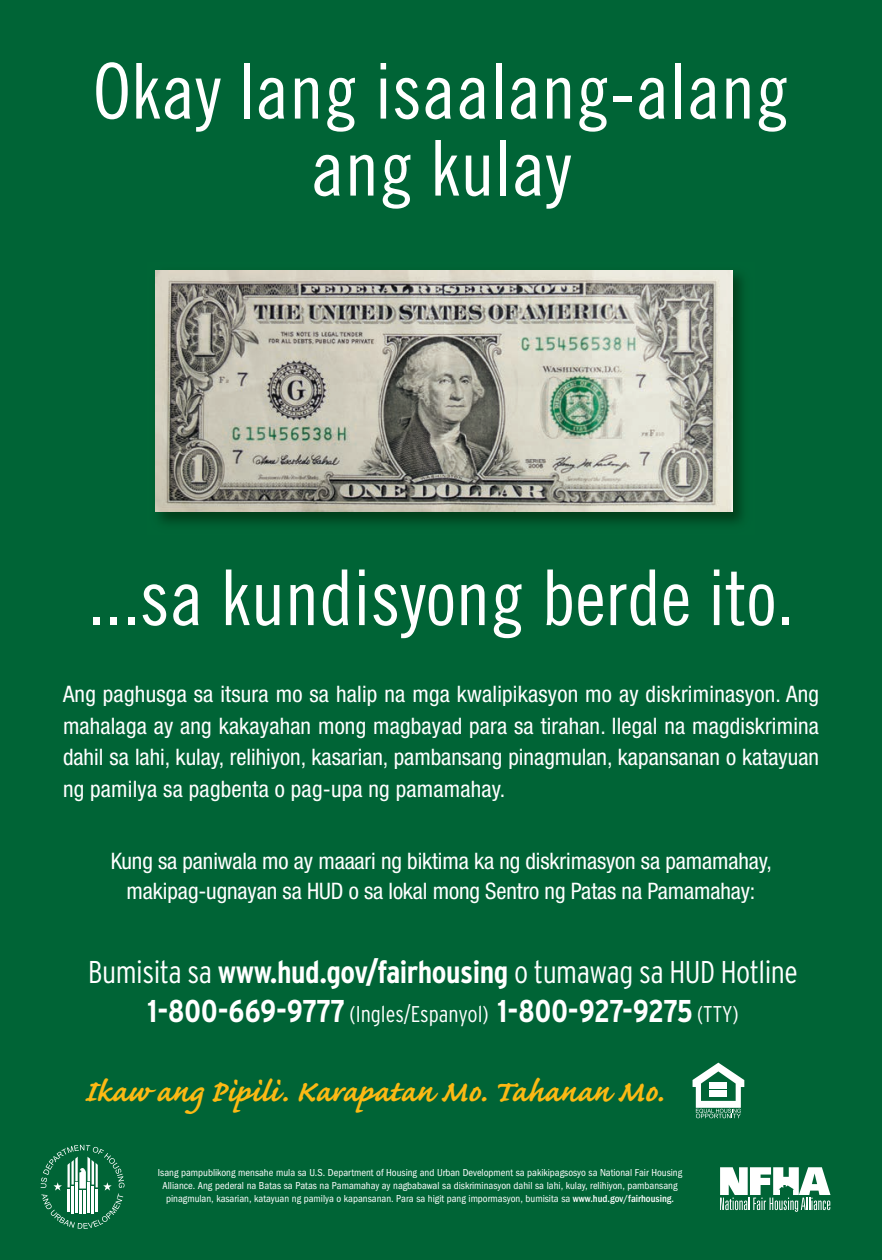
<style>
.page{position:relative;width:882px;height:1260px;background:#006436}
.page>*{position:absolute;margin:0;border:0;box-sizing:border-box;transform-origin:0 0}
.t1{font:77px/77px "Trade Gothic Cond Eighteen";color:#fff;text-align:center}
.t2{font:700 38.5px "Caflisch Script";color:#fcb914}
.t3{font:700 condensed 31.5px/38.5px "Interstate";letter-spacing:-.015em;color:#fff;text-align:center}
.t4{font:condensed 22.75px/31.5px "Helvetica Neue";letter-spacing:-.005em;color:#fff;text-align:justify}
.t5{font:condensed 10.5px/13.1px "Franklin Gothic";color:#fff;text-align:center}
.s1{font-weight:300}
.s2{font-weight:300;font-size:22.75px}
.s3{font-weight:500}
</style>
<div class="page">
<img style="left:159px;top:270px;width:584px;height:254px">
<img style="left:155px;top:270px;width:577px;height:242px">
<svg style="left:693px;top:1063px;width:51px;height:55px"></svg>
<svg style="left:41px;top:1145px;width:84px;height:84px"></svg>
<hr style="left:67px;top:1189px;width:3px;height:23px;background:#fff">
<hr style="left:71px;top:1186px;width:3px;height:27px;background:#fff">
<hr style="left:75px;top:1183px;width:3px;height:30px;background:#fff">
<hr style="left:92px;top:1186px;width:2px;height:27px;background:#fff">
<hr style="left:96px;top:1189px;width:2px;height:23px;background:#fff">
<hr style="left:87px;top:1182px;width:3px;height:31px;background:#fff">
<hr style="left:79px;top:1190px;width:3px;height:23px;background:#fff">
<hr style="left:83px;top:1190px;width:3px;height:23px;background:#fff">
<svg style="left:720px;top:1167px;width:111px;height:45px"></svg>
<h1 class="t1" style="left:93px;top:59px;width:698px">Okay lang isaalang-alang ang kulay</h1>
<h2 class="t1" style="left:88px;top:565px;width:707px">...sa kundisyong berde ito.</h2>
<p class="t4" style="left:63px;top:681px;width:758px">Ang paghusga sa itsura mo sa halip na mga kwalipikasyon mo ay diskriminasyon. Ang mahalaga ay ang kakayahan mong magbayad para sa tirahan. Ilegal na magdiskrimina dahil sa lahi, kulay, relihiyon, kasarian, pambansang pinagmulan, kapansanan o katayuan ng pamilya sa pagbenta o pag-upa ng pamamahay.</p>
<p class="t4" style="left:111px;top:848px;width:663px;line-height:29.8px;text-align:center">Kung sa paniwala mo ay maaari ng biktima ka ng diskrimasyon sa pamamahay, makipag-ugnayan sa HUD o sa lokal mong Sentro ng Patas na Pamamahay:</p>
<h3 class="t3" style="left:88px;top:956px;width:711px"><span class="s1">Bumisita sa</span> www.hud.gov/fairhousing <span class="s1">o tumawag sa HUD Hotline<br></span>1-800-669-9777 <span class="s2">(Ingles/Espanyol)</span> 1-800-927-9275 <span class="s2">(TTY)</span></h3>
<h1 class="t2" style="left:84px;top:1078px;width:581px">Ikaw ang Pipili. Karapatan Mo. Tahanan Mo.</h1>
<p class="t5" style="left:158px;top:1167px;width:526px">Isang pampublikong mensahe mula sa U.S. Department of Housing and Urban Development sa pakikipagsosyo sa National Fair Housing<br>Alliance. Ang pederal na Batas sa Patas na Pamamahay ay nagbabawal sa diskriminasyon dahil sa lahi, kulay, relihiyon, pambansang pinagmulan, kasarian, katayuan ng pamilya o kapansanan. Para sa higit pang impormasyon, bumisita sa <span class="s3">www.hud.gov/fairhousing.</span></p>
</div>
